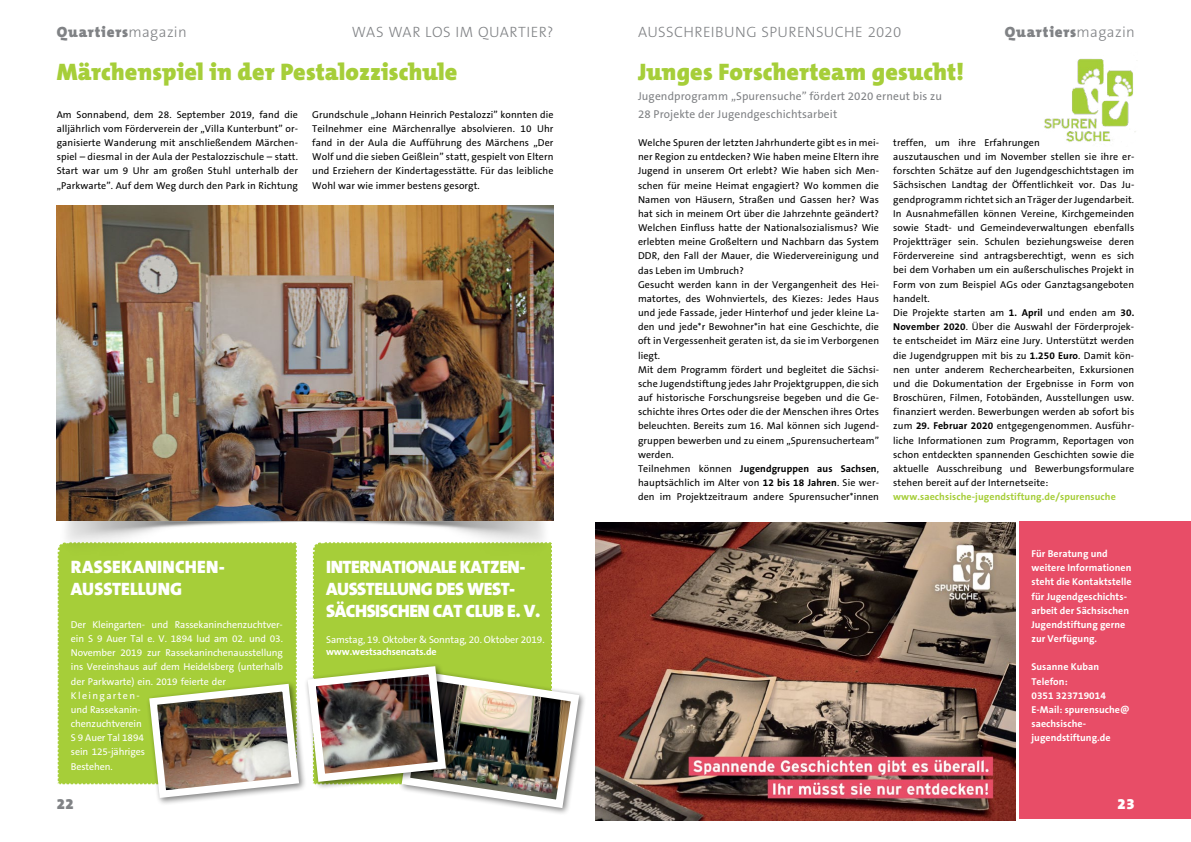
<style>
.page{position:relative;width:1191px;height:842px;background:#fff}
.page>*{position:absolute;margin:0;border:0;box-sizing:border-box;transform-origin:0 0}
.t1{font:900 24px "The Mix B9";letter-spacing:.005em;color:#a6ce39}
.t2{font:900 18px/21.6px "The Sans B9";letter-spacing:-.025em;color:#fff}
.t3{font:900 18px/21.6px "The Mix B9";letter-spacing:.015em;color:#fff}
.t4{font:300 15px "The Sans B3";letter-spacing:.025em;color:#808285}
.t5{font:900 15px "The Mix B9";letter-spacing:.055em;color:#808285}
.t6{font:900 15px "The Mix B9";color:#fff}
.t7{font:11.5px/18px "The Sans B5 Plain";letter-spacing:.01em;color:#808285}
.t8{font:10px/14.2px "The Sans B5 Plain";letter-spacing:.01em;color:#000}
.t9{font:10px/14.2px "The Sans B5 Plain";letter-spacing:-.01em;color:#fff}
.t10{font:700 10px/14.2px "The Sans B7";letter-spacing:.005em;color:#fff}
.t11{font:700 10px "The Sans B7";letter-spacing:.01em;color:#a6ce39}
.t12{font:700 10px "The Sans B7";letter-spacing:.01em;color:#000}
.s1{font-family:"The Sans B3";font-weight:300}
.s2{font-family:"The Sans B5 Plain";font-weight:400}
.s3{font-family:"The Sans B7";font-weight:700}
</style>
<div class="page">
<div style="left:1019px;top:522px;width:172px;height:297px;background:#e84d67"></div>
<img style="left:595px;top:522px;width:420px;height:298px">
<img style="left:1044px;top:58px;width:92px;height:85px">
<img style="left:57px;top:559px;width:526px;height:253px">
<img style="left:57px;top:521px;width:495px;height:38px">
<img style="left:57px;top:205px;width:496px;height:316px">
<h3 class="t5" style="left:57px;top:24px;width:132px">Quartiers<span class="s1">MAGAZIN</span></h3>
<h3 class="t4" style="left:352px;top:24px;width:203px">WAS WAR LOS IM QUARTIER?</h3>
<h1 class="t1" style="left:57px;top:59px;width:402px">Märchenspiel in der Pestalozzischule</h1>
<p class="t8" style="left:57px;top:108px;width:243px;text-align:justify">Am Sonnabend, dem 28. September 2019, fand die alljährlich vom Förderverein der „Villa Kunterbunt” or&shy;ganisierte Wanderung mit anschließendem Märchen&shy;spiel – diesmal in der Aula der Pestalozzischule – statt.<br>Start war um 9 Uhr am großen Stuhl unterhalb der „Parkwarte”. Auf dem Weg durch den Park in Richtung</p>
<p class="t8" style="left:312px;top:108px;width:243px;text-align:justify">Grundschule „Johann Heinrich Pestalozzi” konnten die Teilnehmer eine Märchenrallye absolvieren. 10 Uhr fand in der Aula die Aufführung des Märchens „Der Wolf und die sieben Geißlein” statt, gespielt von Eltern und Erziehern der Kindertagesstätte. Für das leibliche Wohl war wie immer bestens gesorgt.</p>
<h2 class="t3" style="left:71px;top:557px;width:156px">Rassekaninchen&shy;ausstellung</h2>
<h2 class="t2" style="left:326px;top:557px;width:216px">INTERNATIONALE KATZEN-<br>AUSSTELLUNG DES WEST-<br>SÄCHSISCHEN CAT CLUB E. V.</h2>
<p class="t9" style="left:326px;top:633px;width:220px">Samstag, 19. Oktober &amp; Sonntag, 20. Oktober 2019.</p>
<p class="t10" style="left:326px;top:644px;width:112px">www.westsachsencats.de</p>
<p class="t9" style="left:71px;top:618px;width:214px">Der Kleingarten- und Rassekaninchenzuchtver&shy;ein S 9 Auer Tal e. V. 1894 lud am 02. und 03.<br>November 2019 zur Rassekaninchenausstellung ins Vereinshaus auf dem Heidelsberg (unterhalb der Parkwarte) ein. 2019 feierte der<br>Kleingarten-<br>und Rassekanin-<br>chenzuchtverein<br>S 9 Auer Tal 1894<br>sein 125-jähriges<br>Bestehen.</p>
<h3 class="t4" style="left:638px;top:24px;width:265px">AUSSCHREIBUNG SPURENSUCHE 2020</h3>
<h3 class="t5" style="left:1004px;top:24px;width:132px">Quartiers<span class="s1">MAGAZIN</span></h3>
<h1 class="t1" style="left:638px;top:59px;width:327px">Junges Forscherteam gesucht!</h1>
<p class="t7" style="left:638px;top:87px;width:305px">Jugendprogramm „Spurensuche” fördert 2020 erneut bis zu<br>28 Projekte der Jugendgeschichtsarbeit</p>
<p class="t8" style="left:638px;top:136px;width:242px">Welche Spuren der letzten Jahrhunderte gibt es in mei&shy;ner Region zu entdecken? Wie haben meine Eltern ihre Jugend in unserem Ort erlebt? Wie haben sich Men&shy;schen für meine Heimat engagiert? Wo kommen die Namen von Häusern, Straßen und Gassen her? Was hat sich in meinem Ort über die Jahrzehnte geändert?<br>Welchen Einfluss hatte der Nationalsozialismus? Wie erlebten meine Großeltern und Nachbarn das System DDR, den Fall der Mauer, die Wiedervereinigung und das Leben im Umbruch?<br>Gesucht werden kann in der Vergangenheit des Hei&shy;matortes, des Wohnviertels, des Kiezes: Jedes Haus und jede Fassade, jeder Hinterhof und jeder kleine La&shy;den und jede*r Bewohner*in hat eine Geschichte, die oft in Vergessenheit geraten ist, da sie im Verborgenen liegt.<br>Mit dem Programm fördert und begleitet die Sächsi&shy;sche Jugendstiftung jedes Jahr Projektgruppen, die sich auf historische Forschungsreise begeben und die Ge&shy;schichte ihres Ortes oder die der Menschen ihres Ortes beleuchten. Bereits zum 16. Mal können sich Jugend&shy;gruppen bewerben und zu einem „Spurensucherteam” werden.</p>
<p class="t12" style="left:638px;top:463px;width:242px"><span class="s2">Teilnehmen können</span> Jugendgruppen aus Sachsen<span class="s2">,</span></p>
<p class="t8" style="left:638px;top:476px;width:242px">hauptsächlich im Alter von <span class="s3">12 bis 18 Jahren</span>. Sie wer&shy;den im Projektzeitraum andere Spurensucher*innen</p>
<p class="t8" style="left:893px;top:136px;width:242px">treffen, um ihre Erfahrungen<br>auszutauschen und im November stellen sie ihre er&shy;forschten Schätze auf den Jugendgeschichtstagen im Sächsischen Landtag der Öffentlichkeit vor. Das Ju&shy;gendprogramm richtet sich an Träger der Jugendarbeit.<br>In Ausnahmefällen können Vereine, Kirchgemeinden sowie Stadt- und Gemeindeverwaltungen ebenfalls Projektträger sein. Schulen beziehungsweise deren Fördervereine sind antragsberechtigt, wenn es sich bei dem Vorhaben um ein außerschulisches Projekt in Form von zum Beispiel AGs oder Ganztagsangeboten handelt.<br>Die Projekte starten am <span class="s3">1. April</span> und enden am <span class="s3">30.<br>November 2020</span>. Über die Auswahl der Förderprojek&shy;te entscheidet im März eine Jury. Unterstützt werden die Jugendgruppen mit bis zu <span class="s3">1.250 Euro</span>. Damit kön&shy;nen unter anderem Recherchearbeiten, Exkursionen und die Dokumentation der Ergebnisse in Form von Broschüren, Filmen, Fotobänden, Ausstellungen usw. finanziert werden. Bewerbungen werden ab sofort bis zum <span class="s3">29. Februar 2020</span> entgegengenommen. Ausführ&shy;liche Informationen zum Programm, Reportagen von schon entdeckten spannenden Geschichten sowie die aktuelle Ausschreibung und Bewerbungsformulare stehen bereit auf der Internetseite:</p>
<p class="t11" style="left:893px;top:492px;width:224px">www.saechsische-jugendstiftung.de/spurensuche</p>
<p class="t10" style="left:1031px;top:547px;width:102px">Für Beratung und weitere Informationen steht die Kontaktstelle für Jugendgeschichts&shy;arbeit der Sächsischen<br>Jugendstiftung gerne zur Verfügung.</p>
<p class="t10" style="left:1031px;top:660px;width:100px">Susanne Kuban<br>Telefon:<br>0351 323719014<br>E-Mail: spurensuche@ saechsische&shy;jugendstiftung.de</p>
<h3 class="t5" style="left:57px;top:796px;width:19px">22</h3>
<h3 class="t6" style="left:1117px;top:796px;width:18px">23</h3>
</div>
